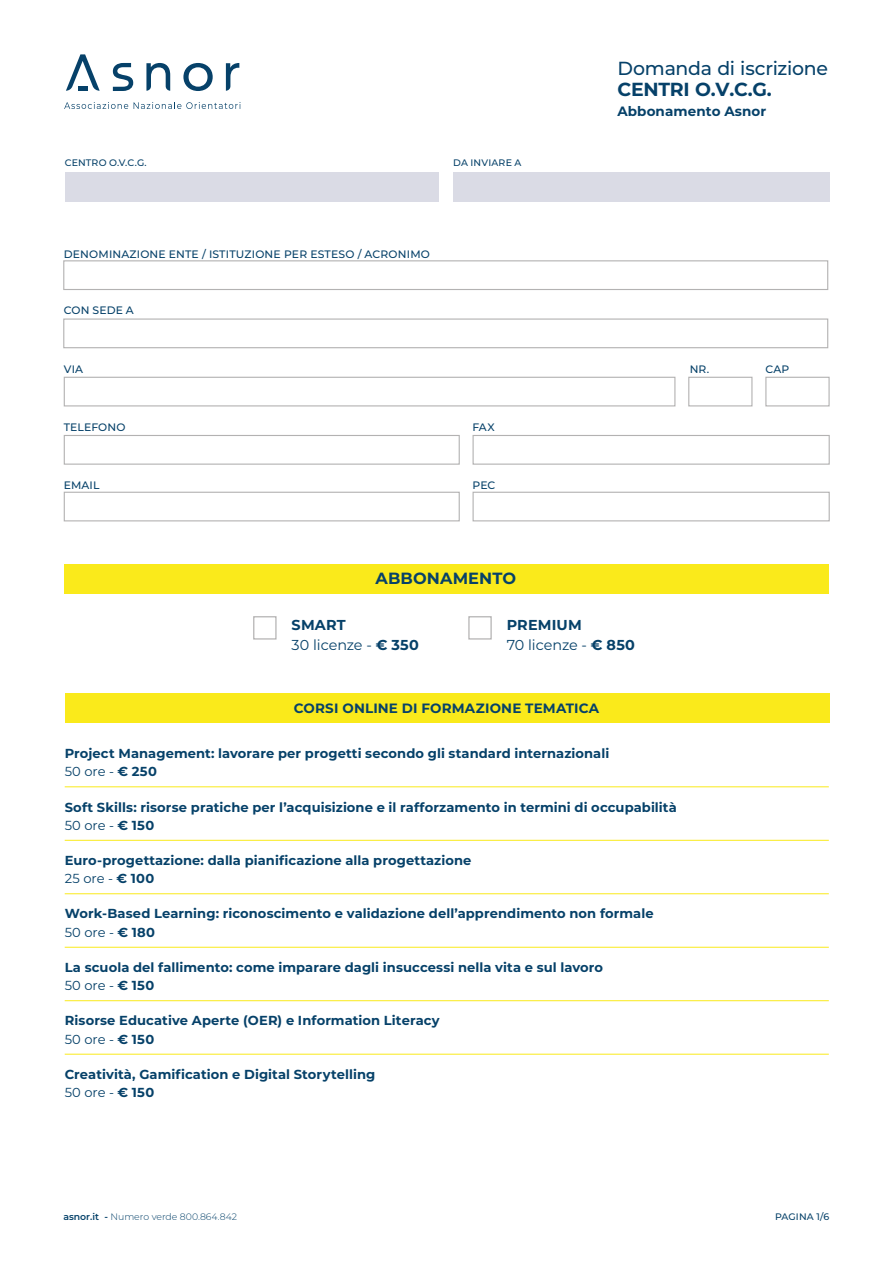
<style>
.page{position:relative;width:893px;height:1263px;background:#fff}
.page>*{position:absolute;margin:0;border:0;box-sizing:border-box;transform-origin:0 0}
.t1{font:500 18.9px "Montserrat";letter-spacing:-.01em;color:#064169}
.t2{font:700 18.9px "Montserrat";letter-spacing:-.015em;color:#064169}
.t3{font:700 16.2px "Montserrat";letter-spacing:.005em;color:#064169}
.t4{font:700 14.4px/20px "Montserrat";letter-spacing:.01em;color:#064169}
.t5{font:14.4px/20px "Montserrat";letter-spacing:-.005em;color:#064169}
.t6{font:700 13.5px "Montserrat";letter-spacing:.01em;color:#064169}
.t7{font:700 13.05px/18.1px "Montserrat";letter-spacing:.005em;color:#064169}
.t8{font:500 10.8px "Montserrat";letter-spacing:.015em;color:#064169}
.t9{font:500 9.45px "Montserrat";letter-spacing:.02em;color:#064169}
.t10{font:300 9.3px "Montserrat";color:#06426a}
.s1{font-weight:700}
.s2{font-weight:400}
.s3{font-weight:600}
</style>
<div class="page">
<svg style="left:64px;top:102px;width:64px;height:7px"></svg>
<svg style="left:134px;top:102px;width:107px;height:7px"></svg>
<svg style="left:183px;top:63px;width:30px;height:28px"></svg>
<svg style="left:226px;top:63px;width:13px;height:28px"></svg>
<svg style="left:146px;top:63px;width:24px;height:28px"></svg>
<svg style="left:66px;top:54px;width:34px;height:37px"></svg>
<div style="left:78px;top:86px;width:9px;height:5px;background:#064169"></div>
<svg style="left:113px;top:63px;width:20px;height:28px"></svg>
<div style="left:65px;top:172px;width:374px;height:30px;background:#dadbe5"></div>
<div style="left:453px;top:172px;width:376px;height:30px;background:#dadbe5"></div>
<div style="left:64px;top:435px;width:396px;height:30px;border:1px solid #b3b2b2"></div>
<div style="left:473px;top:435px;width:357px;height:30px;border:1px solid #b3b2b2"></div>
<div style="left:64px;top:492px;width:396px;height:29px;border:1px solid #b3b2b2"></div>
<div style="left:473px;top:492px;width:357px;height:29px;border:1px solid #b3b2b2"></div>
<div style="left:64px;top:377px;width:611px;height:29px;border:1px solid #b3b2b2"></div>
<div style="left:688px;top:377px;width:64px;height:29px;border:1px solid #b3b2b2"></div>
<div style="left:765px;top:377px;width:65px;height:29px;border:1px solid #b3b2b2"></div>
<div style="left:63px;top:260px;width:765px;height:30px;border:1px solid #b3b2b2"></div>
<div style="left:63px;top:318px;width:765px;height:30px;border:1px solid #b3b2b2"></div>
<div style="left:64px;top:564px;width:765px;height:30px;background:#faea1b"></div>
<div style="left:253px;top:616px;width:24px;height:23px;border:1px solid #b3b2b2"></div>
<div style="left:468px;top:616px;width:24px;height:23px;border:1px solid #b3b2b2"></div>
<div style="left:65px;top:693px;width:764px;height:30px;background:#faea1b"></div>
<hr style="left:65px;top:786px;width:764px;height:1px;background:#faea1b">
<hr style="left:65px;top:840px;width:764px;height:1px;background:#faea1b">
<hr style="left:65px;top:893px;width:764px;height:1px;background:#faea1b">
<hr style="left:65px;top:947px;width:764px;height:1px;background:#faea1b">
<hr style="left:65px;top:1000px;width:764px;height:1px;background:#faea1b">
<hr style="left:65px;top:1054px;width:764px;height:1px;background:#faea1b">
<p class="t9" style="left:65px;top:156px;width:84px">CENTRO O.V.C.G.</p>
<p class="t9" style="left:453px;top:156px;width:70px">DA INVIARE A</p>
<p class="t8" style="left:64px;top:247px;width:368px">DENOMINAZIONE ENTE / ISTITUZIONE PER ESTESO / ACRONIMO</p>
<p class="t8" style="left:64px;top:303px;width:72px">CON SEDE A</p>
<h1 class="t1" style="left:617px;top:55px;width:212px">Domanda di iscrizione</h1>
<h1 class="t2" style="left:617px;top:75px;width:156px">CENTRI O.V.C.G.</h1>
<p class="t6" style="left:617px;top:101px;width:150px">Abbonamento Asnor</p>
<p class="t8" style="left:64px;top:361px;width:21px">VIA</p>
<p class="t8" style="left:690px;top:361px;width:21px">NR.</p>
<p class="t8" style="left:765px;top:361px;width:26px">CAP</p>
<p class="t8" style="left:64px;top:419px;width:63px">TELEFONO</p>
<p class="t8" style="left:472px;top:419px;width:24px">FAX</p>
<p class="t8" style="left:64px;top:478px;width:37px">EMAIL</p>
<p class="t8" style="left:473px;top:478px;width:24px">PEC</p>
<p class="t3" style="left:376px;top:567px;width:142px">ABBONAMENTO</p>
<p class="t5" style="left:292px;top:615px;width:129px"><span class="s1">SMART<br></span>30 licenze - <span class="s1">€ 350</span></p>
<p class="t4" style="left:507px;top:615px;width:130px">PREMIUM<br><span class="s2">70 licenze -</span> € 850</p>
<p class="t6" style="left:294px;top:699px;width:307px">CORSI ONLINE DI FORMAZIONE TEMATICA</p>
<p class="t7" style="left:65px;top:744px;width:546px">Project Management: lavorare per progetti secondo gli standard internazionali<br><span class="s2">50 ore -</span> € 250</p>
<p class="t7" style="left:65px;top:797px;width:614px">Soft Skills: risorse pratiche per l’acquisizione e il rafforzamento in termini di occupabilità<br><span class="s2">50 ore -</span> € 150</p>
<p class="t7" style="left:65px;top:851px;width:408px">Euro-progettazione: dalla pianificazione alla progettazione<br><span class="s2">25 ore -</span> € 100</p>
<p class="t7" style="left:65px;top:904px;width:590px">Work-Based Learning: riconoscimento e validazione dell’apprendimento non formale<br><span class="s2">50 ore -</span> € 180</p>
<p class="t7" style="left:65px;top:957px;width:540px">La scuola del fallimento: come imparare dagli insuccessi nella vita e sul lavoro<br><span class="s2">50 ore -</span> € 150</p>
<p class="t7" style="left:65px;top:1011px;width:376px">Risorse Educative Aperte (OER) e Information Literacy<br><span class="s2">50 ore -</span> € 150</p>
<p class="t7" style="left:65px;top:1064px;width:312px">Creatività, Gamification e Digital Storytelling<br><span class="s2">50 ore -</span> € 150</p>
<p class="t10" style="left:63px;top:1211px;width:175px"><span class="s3">asnor.it -</span> Numero verde 800.864.842</p>
<p class="t9" style="left:775px;top:1210px;width:56px">PAGINA 1/6</p>
</div>
